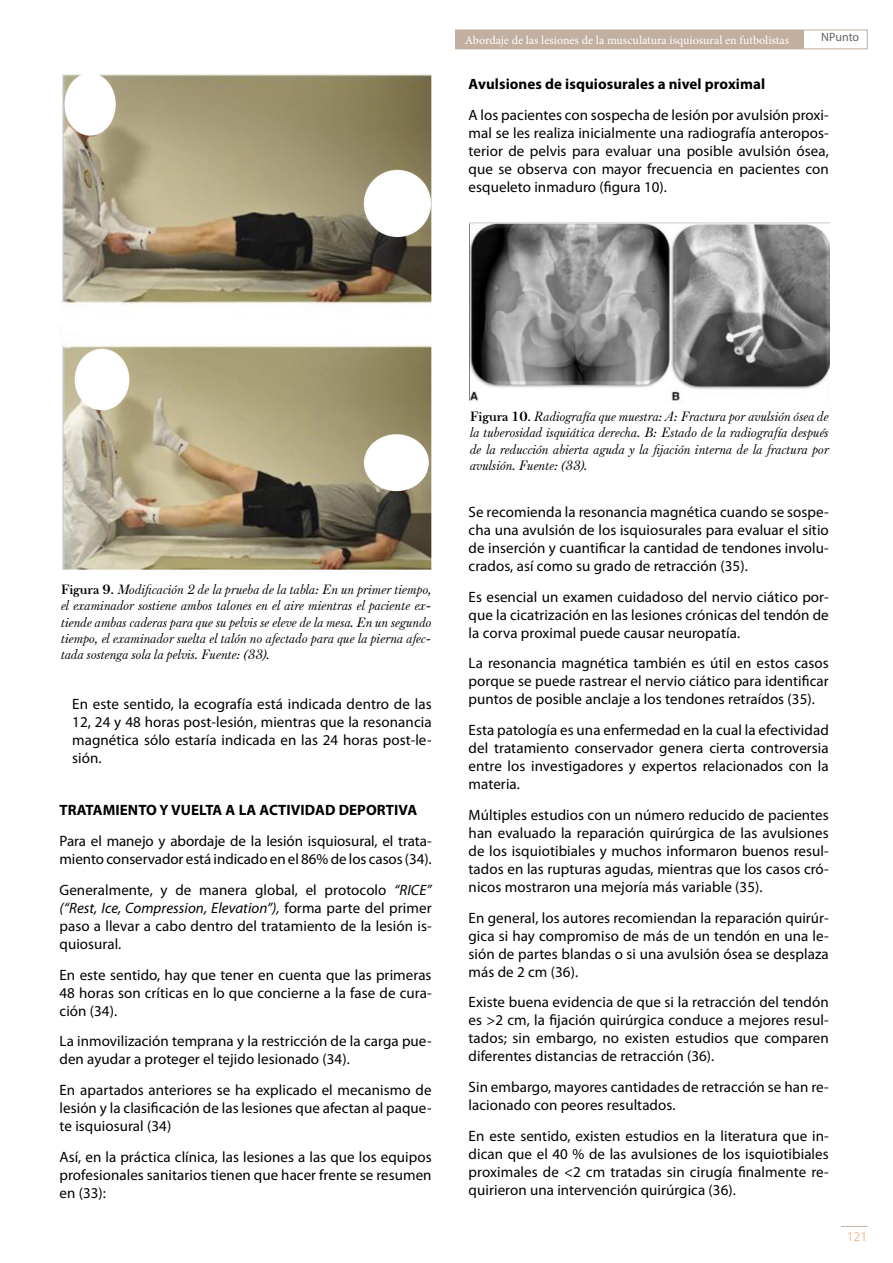
<style>
.page{position:relative;width:893px;height:1263px;background:#fff}
.page>*{position:absolute;margin:0;border:0;box-sizing:border-box;transform-origin:0 0}
.t1{font:15px/18px "Myriad Pro";letter-spacing:.005em;color:#000;text-align:justify}
.t2{font:700 15px "Myriad Pro";letter-spacing:.005em;color:#000}
.t3{font:italic 13.5px/16.2px "Baskerville F";color:#000;text-align:justify}
.t4{font:13.5px "Myriad Pro";color:#f6bc96}
.t5{font:12px "Minion Pro";color:#fff}
.t6{font:12px "Myriad Pro";letter-spacing:-.005em;color:#646363}
.s1{font-weight:700;font-style:normal}
.s2{font-style:italic}
</style>
<div class="page">
<svg style="left:841px;top:1226px;width:26px;height:1px"></svg>
<div style="left:456px;top:30px;width:411px;height:19px;border:1px solid #c2afa0"></div>
<div style="left:456px;top:30px;width:348px;height:19px;background:#c2afa0"></div>
<img style="left:60px;top:74px;width:372px;height:496px">
<img style="left:469px;top:222px;width:360px;height:179px">
<p class="t5" style="left:465px;top:32px;width:326px">Abordaje de las lesiones de la musculatura isquiosural en futbolistas</p>
<p class="t6" style="left:821px;top:30px;width:40px">NPunto</p>
<p class="t2" style="left:469px;top:75px;width:298px">Avulsiones de isquiosurales a nivel proximal</p>
<p class="t1" style="left:469px;top:105px;width:362px">A los pacientes con sospecha de lesión por avulsión proxi&shy;mal se les realiza inicialmente una radiografía anteropos&shy;terior de pelvis para evaluar una posible avulsión ósea, que se observa con mayor frecuencia en pacientes con esqueleto inmaduro (figura 10).</p>
<p class="t3" style="left:61px;top:582px;width:372px"><span class="s1">Figura 9.</span> Modificación 2 de la prueba de la tabla: En un primer tiempo, el examinador sostiene ambos talones en el aire mientras el paciente ex&shy;tiende ambas caderas para que su pelvis se eleve de la mesa. En un segundo tiempo, el examinador suelta el talón no afectado para que la pierna afec&shy;tada sostenga sola la pelvis. Fuente: (33).</p>
<p class="t1" style="left:72px;top:695px;width:361px">En este sentido, la ecografía está indicada dentro de las 12, 24 y 48 horas post-lesión, mientras que la resonancia magnética sólo estaría indicada en las 24 horas post-le&shy;sión.</p>
<p class="t2" style="left:60px;top:802px;width:359px">TRATAMIENTO Y VUELTA A LA ACTIVIDAD DEPORTIVA</p>
<p class="t1" style="left:60px;top:832px;width:374px">Para el manejo y abordaje de la lesión isquiosural, el trata&shy;miento conservador está indicado en el 86% de los casos (34).</p>
<p class="t1" style="left:60px;top:880px;width:374px">Generalmente, y de manera global, el protocolo <span class="s2">“RICE” (“Rest, Ice, Compression, Elevation”),</span> forma parte del primer paso a llevar a cabo dentro del tratamiento de la lesión is&shy;quiosural.</p>
<p class="t1" style="left:60px;top:965px;width:374px">En este sentido, hay que tener en cuenta que las primeras 48 horas son críticas en lo que concierne a la fase de cura&shy;ción (34).</p>
<p class="t1" style="left:60px;top:1032px;width:374px">La inmovilización temprana y la restricción de la carga pue&shy;den ayudar a proteger el tejido lesionado (34).</p>
<p class="t1" style="left:60px;top:1081px;width:374px">En apartados anteriores se ha explicado el mecanismo de lesión y la clasificación de las lesiones que afectan al paque&shy;te isquiosural (34)</p>
<p class="t1" style="left:60px;top:1147px;width:374px">Así, en la práctica clínica, las lesiones a las que los equipos profesionales sanitarios tienen que hacer frente se resumen en (33):</p>
<p class="t3" style="left:470px;top:409px;width:360px"><span class="s1">Figura 10.</span> Radiografía que muestra: A: Fractura por avulsión ósea de la tuberosidad isquiática derecha. B: Estado de la radiografía después de la reducción abierta aguda y la fijación interna de la fractura por avulsión. Fuente: (33).</p>
<p class="t1" style="left:469px;top:502px;width:362px">Se recomienda la resonancia magnética cuando se sospe&shy;cha una avulsión de los isquiosurales para evaluar el sitio de inserción y cuantificar la cantidad de tendones involu&shy;crados, así como su grado de retracción (35).</p>
<p class="t1" style="left:469px;top:587px;width:362px">Es esencial un examen cuidadoso del nervio ciático por&shy;que la cicatrización en las lesiones crónicas del tendón de la corva proximal puede causar neuropatía.</p>
<p class="t1" style="left:469px;top:654px;width:362px">La resonancia magnética también es útil en estos casos porque se puede rastrear el nervio ciático para identificar puntos de posible anclaje a los tendones retraídos (35).</p>
<p class="t1" style="left:469px;top:721px;width:362px">Esta patología es una enfermedad en la cual la efectividad del tratamiento conservador genera cierta controversia entre los investigadores y expertos relacionados con la materia.</p>
<p class="t1" style="left:469px;top:805px;width:362px">Múltiples estudios con un número reducido de pacientes han evaluado la reparación quirúrgica de las avulsiones de los isquiotibiales y muchos informaron buenos resul&shy;tados en las rupturas agudas, mientras que los casos cró&shy;nicos mostraron una mejoría más variable (35).</p>
<p class="t1" style="left:469px;top:908px;width:362px">En general, los autores recomiendan la reparación quirúr&shy;gica si hay compromiso de más de un tendón en una le&shy;sión de partes blandas o si una avulsión ósea se desplaza más de 2 cm (36).</p>
<p class="t1" style="left:469px;top:993px;width:362px">Existe buena evidencia de que si la retracción del tendón es &gt;2 cm, la fijación quirúrgica conduce a mejores resul&shy;tados; sin embargo, no existen estudios que comparen diferentes distancias de retracción (36).</p>
<p class="t1" style="left:469px;top:1078px;width:362px">Sin embargo, mayores cantidades de retracción se han re&shy;lacionado con peores resultados.</p>
<p class="t1" style="left:469px;top:1126px;width:362px">En este sentido, existen estudios en la literatura que in&shy;dican que el 40 % de las avulsiones de los isquiotibiales proximales de &lt;2 cm tratadas sin cirugía finalmente re&shy;quirieron una intervención quirúrgica (36).</p>
<p class="t4" style="left:847px;top:1228px;width:22px">121</p>
</div>
